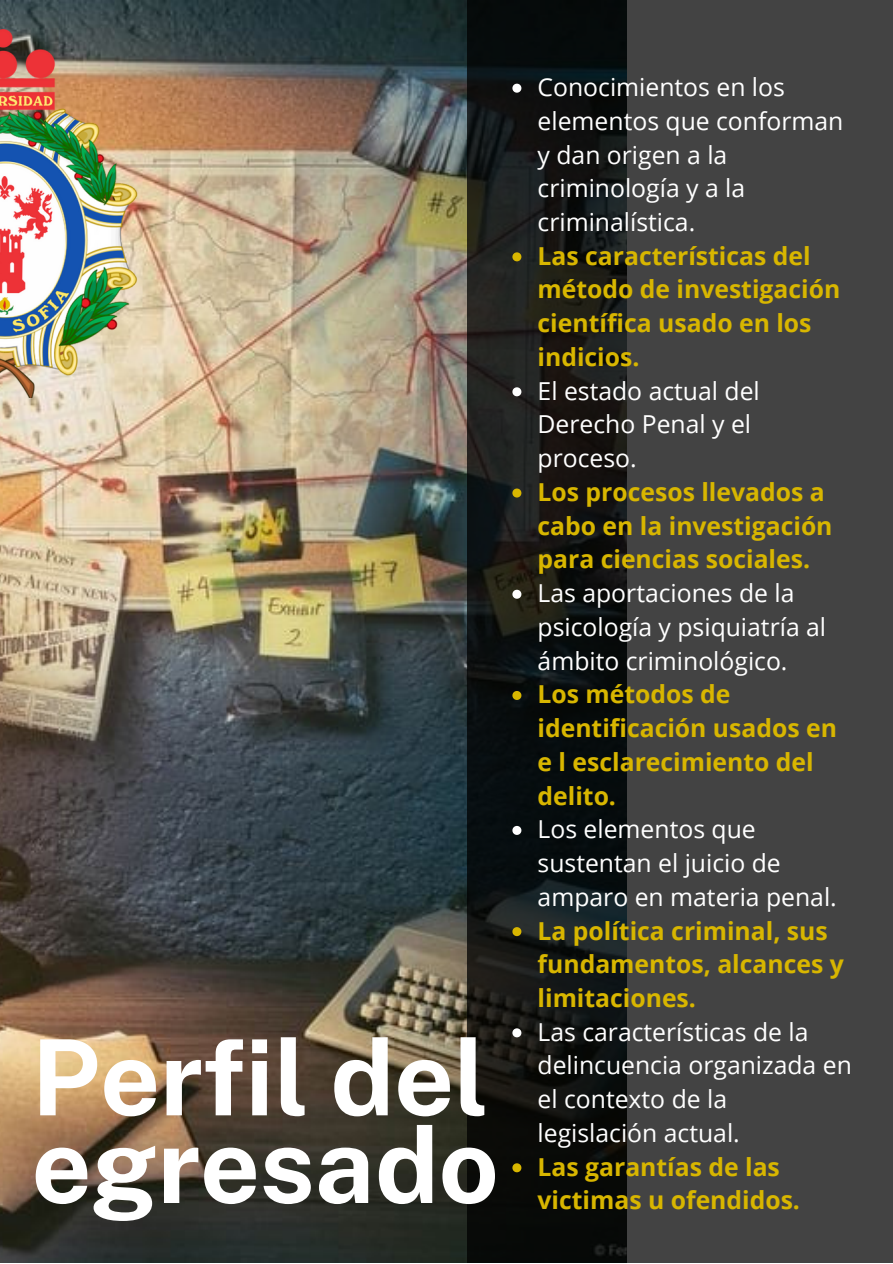
<style>
.page{position:relative;width:893px;height:1264px;background:#fff}
.page>*{position:absolute;margin:0;border:0;box-sizing:border-box;transform-origin:0 0}
.t1{font:700 105px/87.6px "Public Sans";color:#fff}
.t2{font:24.75px/33.8px "Open Sans";color:#fff}
.t3{font:700 24.75px/33.8px "Open Sans";color:#d8b600}
</style>
<div class="page">
<img style="left:0;top:0;width:467px;height:1262px">
<svg style="left:467px;top:0;width:425px;height:1262px;background:#303130"></svg>
<img style="left:0;top:29px;width:146px;height:369px">
<svg style="left:512px;top:84px;width:9px;height:9px"></svg>
<svg style="left:512px;top:252px;width:9px;height:9px"></svg>
<svg style="left:512px;top:387px;width:9px;height:9px"></svg>
<svg style="left:512px;top:488px;width:9px;height:9px"></svg>
<svg style="left:512px;top:589px;width:9px;height:9px"></svg>
<svg style="left:512px;top:691px;width:9px;height:9px"></svg>
<svg style="left:512px;top:826px;width:9px;height:9px"></svg>
<svg style="left:512px;top:927px;width:9px;height:9px"></svg>
<svg style="left:512px;top:1028px;width:9px;height:9px"></svg>
<svg style="left:512px;top:1163px;width:9px;height:9px"></svg>
<p class="t1" style="left:32px;top:1033px;width:468px">Perfil del egresado</p>
<p class="t2" style="left:537px;top:70px;width:307px">Conocimientos en los elementos que conforman y dan origen a la criminología y a la criminalística.</p>
<p class="t3" style="left:537px;top:238px;width:304px">Las características del método de investigación científica usado en los indicios.</p>
<p class="t2" style="left:537px;top:373px;width:224px">El estado actual del<br>Derecho Penal y el proceso.</p>
<p class="t3" style="left:537px;top:474px;width:296px">Los procesos llevados a cabo en la investigación para ciencias sociales.</p>
<p class="t2" style="left:537px;top:575px;width:290px">Las aportaciones de la psicología y psiquiatría al ámbito criminológico.</p>
<p class="t3" style="left:537px;top:677px;width:301px">Los métodos de identificación usados en e l esclarecimiento del delito.</p>
<p class="t2" style="left:537px;top:811px;width:301px">Los elementos que sustentan el juicio de amparo en materia penal.</p>
<p class="t3" style="left:537px;top:913px;width:308px">La política criminal, sus fundamentos, alcances y limitaciones.</p>
<p class="t2" style="left:537px;top:1014px;width:316px">Las características de la delincuencia organizada en el contexto de la legislación actual.</p>
<p class="t3" style="left:537px;top:1149px;width:264px">Las garantías de las victimas u ofendidos.</p>
</div>
